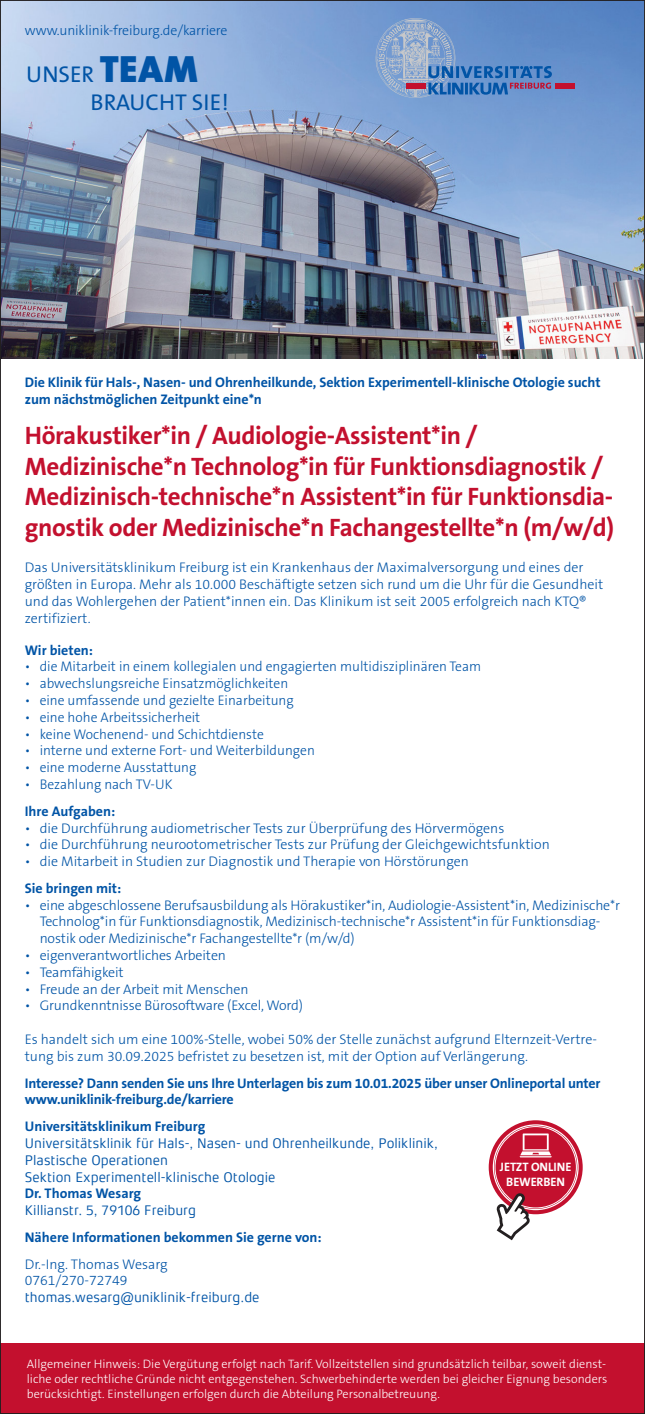
<style>
.page{position:relative;width:645px;height:1414px;background:#fff}
.page>*{position:absolute;margin:0;border:0;box-sizing:border-box;transform-origin:0 0}
.t1{font:700 25.38px/30.4px "The Sans B7";letter-spacing:-.015em;color:#c3102e}
.t2{font:22.93px/27.5px "The Sans B5 Plain";color:#0154a6}
.t3{font:300 14px/16.8px "The Sans B3";color:#0154a6}
.t4{font:700 14px/16.8px "The Sans B7";letter-spacing:-.005em;color:#0154a6}
.t5{font:14px/16.8px "Xenois Sans W01";color:#0154a6}
.t6{font:300 12.25px/14.7px "The Sans B3";color:#fff;text-align:justify}
.t7{font:12.25px/14.7px "The Sans Bold Caps";letter-spacing:-.01em;color:#fff;text-align:center}
.s1{font-family:"The Sans Black Caps";font-size:38.15px}
</style>
<div class="page">
<img style="left:2px;top:2px;width:641px;height:356px">
<div style="left:555px;top:83px;width:20px;height:6px;background:#c3102e"></div>
<svg style="left:374px;top:18px;width:178px;height:80px;background:#6e92c5"></svg>
<div style="left:0;top:1343px;width:645px;height:71px;background:#c3102e"></div>
<svg style="left:489px;top:1120px;width:94px;height:94px;background:#c82742"></svg>
<svg style="left:520px;top:1133px;width:32px;height:24px"></svg>
<svg style="left:496px;top:1193px;width:34px;height:47px"></svg>
<p class="t3" style="left:25px;top:22px;width:204px">www.uniklinik-freiburg.de/karriere</p>
<h2 class="t2" style="left:90px;top:62px;width:140px;text-indent:-64px">UNSER <span class="s1">TEAM<br></span>BRAUCHT SIE!</h2>
<p class="t4" style="left:25px;top:375px;width:577px">Die Klinik für Hals-, Nasen- und Ohrenheilkunde, Sektion Experimentell-klinische Otologie sucht zum nächstmöglichen Zeitpunkt eine*n</p>
<h1 class="t1" style="left:25px;top:421px;width:591px">Hörakustiker*in / Audiologie-Assistent*in / Medizinische*n Technolog*in für Funktionsdiagnostik / Medizinisch-technische*n Assistent*in für Funktionsdia&shy;gnostik oder Medizinische*n Fachangestellte*n (m/w/d)</h1>
<p class="t3" style="left:25px;top:560px;width:580px">Das Universitätsklinikum Freiburg ist ein Krankenhaus der Maximalversorgung und eines der größten in Europa. Mehr als 10.000 Beschäftigte setzen sich rund um die Uhr für die Gesundheit und das Wohlergehen der Patient*innen ein. Das Klinikum ist seit 2005 erfolgreich nach KTQ® zertifiziert.</p>
<p class="t4" style="left:25px;top:642px;width:70px">Wir bieten:</p>
<p class="t3" style="left:25px;top:659px;width:458px">• die Mitarbeit in einem kollegialen und engagierten multidisziplinären Team</p>
<p class="t3" style="left:25px;top:676px;width:265px">• abwechslungsreiche Einsatzmöglichkeiten</p>
<p class="t3" style="left:25px;top:692px;width:270px">• eine umfassende und gezielte Einarbeitung</p>
<p class="t3" style="left:25px;top:709px;width:177px">• eine hohe Arbeitssicherheit</p>
<p class="t3" style="left:25px;top:726px;width:241px">• keine Wochenend- und Schichtdienste</p>
<p class="t3" style="left:25px;top:743px;width:292px">• interne und externe Fort- und Weiterbildungen</p>
<p class="t3" style="left:25px;top:760px;width:173px">• eine moderne Ausstattung</p>
<p class="t3" style="left:25px;top:776px;width:149px">• Bezahlung nach TV-UK</p>
<p class="t4" style="left:25px;top:803px;width:92px">Ihre Aufgaben:</p>
<p class="t3" style="left:25px;top:820px;width:481px">• die Durchführung audiometrischer Tests zur Überprüfung des Hörvermögens</p>
<p class="t3" style="left:25px;top:837px;width:526px">• die Durchführung neurootometrischer Tests zur Prüfung der Gleichgewichtsfunktion</p>
<p class="t3" style="left:25px;top:853px;width:446px">• die Mitarbeit in Studien zur Diagnostik und Therapie von Hörstörungen</p>
<p class="t4" style="left:25px;top:880px;width:98px">Sie bringen mit:</p>
<p class="t3" style="left:40px;top:897px;width:582px;text-indent:-15px">• eine abgeschlossene Berufsausbildung als Hörakustiker*in, Audiologie-Assistent*in, Medizinische*r<br>Technolog*in für Funktionsdiagnostik, Medizinisch-technische*r Assistent*in für Funktionsdiag&shy;nostik oder Medizinische*r Fachangestellte*r (m/w/d)</p>
<p class="t3" style="left:25px;top:947px;width:203px">• eigenverantwortliches Arbeiten</p>
<p class="t3" style="left:25px;top:964px;width:100px">• Teamfähigkeit</p>
<p class="t3" style="left:25px;top:981px;width:225px">• Freude an der Arbeit mit Menschen</p>
<p class="t3" style="left:25px;top:998px;width:280px">• Grundkenntnisse Bürosoftware (Excel, Word)</p>
<p class="t3" style="left:25px;top:1031px;width:574px">Es handelt sich um eine 100%-Stelle, wobei 50% der Stelle zunächst aufgrund Elternzeit-Vertre&shy;tung bis zum 30.09.2025 befristet zu besetzen ist, mit der Option auf Verlängerung.</p>
<p class="t4" style="left:25px;top:1075px;width:577px">Interesse? Dann senden Sie uns Ihre Unterlagen bis zum 10.01.2025 über unser Onlineportal unter www.uniklinik-freiburg.de/karriere</p>
<p class="t4" style="left:25px;top:1118px;width:182px">Universitätsklinikum Freiburg</p>
<p class="t5" style="left:25px;top:1135px;width:415px">Universitätsklinik für Hals-, Nasen- und Ohrenheilkunde, Poliklinik,<br>Plastische Operationen<br>Sektion Experimentell-klinische Otologie</p>
<p class="t4" style="left:25px;top:1185px;width:118px">Dr. Thomas Wesarg</p>
<p class="t5" style="left:25px;top:1202px;width:173px">Killianstr. 5, 79106 Freiburg</p>
<p class="t4" style="left:25px;top:1229px;width:298px">Nähere Informationen bekommen Sie gerne von:</p>
<p class="t3" style="left:25px;top:1256px;width:144px">Dr.-Ing. Thomas Wesarg<br>0761/270-72749</p>
<p class="t5" style="left:25px;top:1289px;width:236px">thomas.wesarg@uniklinik-freiburg.de</p>
<p class="t7" style="left:500px;top:1159px;width:73px">JETZT ONLINE<br>BEWERBEN</p>
<p class="t6" style="left:27px;top:1357px;width:582px">Allgemeiner Hinweis: Die Vergütung erfolgt nach Tarif. Vollzeitstellen sind grundsätzlich teilbar, soweit dienst&shy;liche oder rechtliche Gründe nicht entgegenstehen. Schwerbehinderte werden bei gleicher Eignung besonders berücksichtigt. Einstellungen erfolgen durch die Abteilung Personalbetreuung.</p>
</div>
